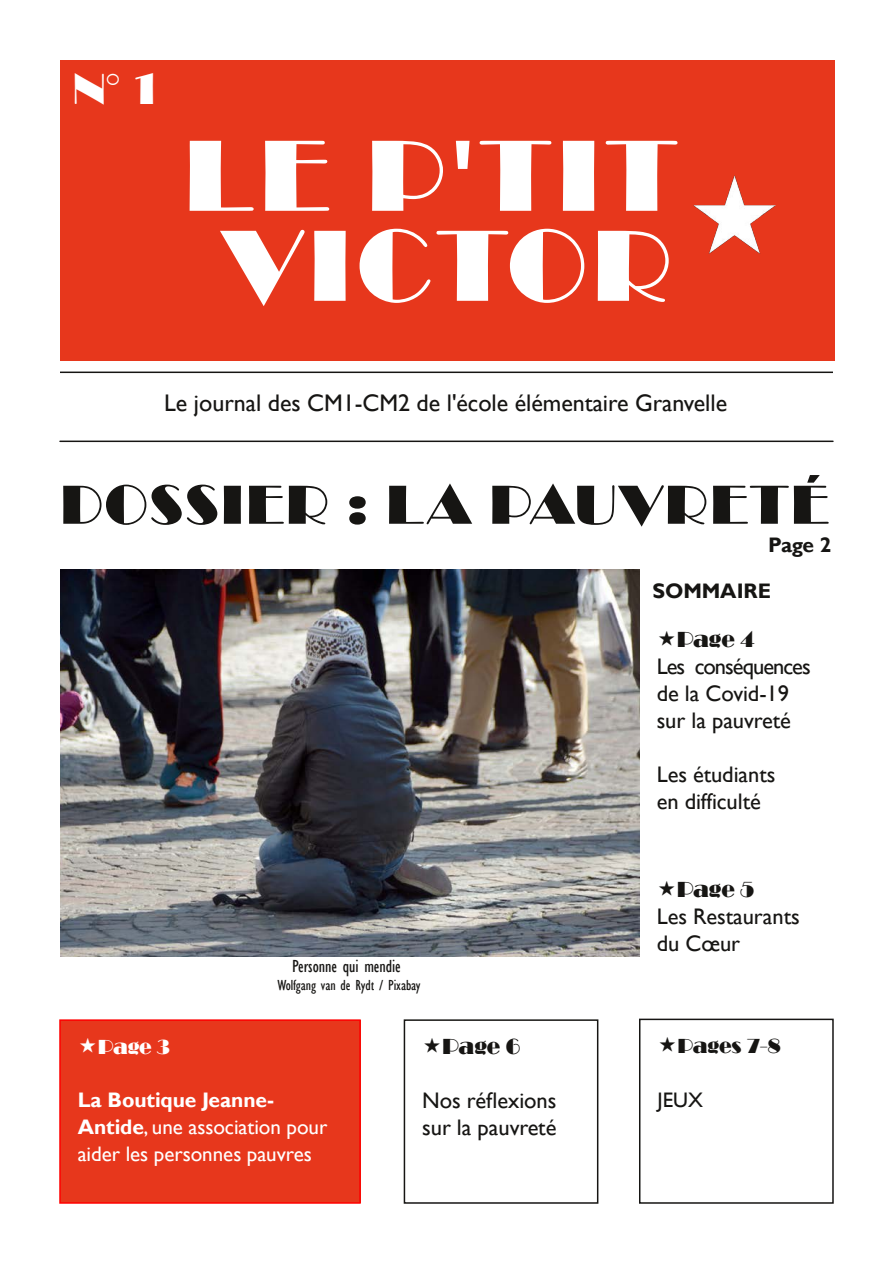
<style>
.page{position:relative;width:893px;height:1263px;background:#fff}
.page>*{position:absolute;margin:0;border:0;box-sizing:border-box;transform-origin:0 0}
.t1{font:105px/90px "Broadway";letter-spacing:.05em;color:#fff;text-align:center}
.t2{font:57px "Broadway";letter-spacing:.03em;color:#161513}
.t3{font:45px "Broadway";color:#fff}
.t4{font:24px "Gill Sans";color:#161513}
.t5{font:22.5px/27px "Gill Sans";letter-spacing:-.005em;color:#161513}
.t6{font:22.5px/27px "Gill Sans";letter-spacing:-.005em;color:#161513}
.t7{font:22.5px "Broadway";letter-spacing:-.01em;color:#161513}
.t8{font:21px/27px "Gill Sans";color:#fff}
.t9{font:700 21px "Gill Sans";letter-spacing:-.005em;color:#161513}
.t10{font:21px "Broadway";letter-spacing:-.01em;color:#161513}
.t11{font:21px "Broadway";color:#fff}
.t12{font:21px "Gill Sans";color:#161513}
.t13{font:18px "Gill Sans MT Condensed";letter-spacing:-.005em;color:#161513}
.t14{font:15px "Gill Sans MT Condensed";letter-spacing:-.005em;color:#161513}
.s1{font-weight:700}
</style>
<div class="page">
<div style="left:60px;top:60px;width:774px;height:300px;background:#e7371c"></div>
<hr style="left:60px;top:441px;width:773px;height:1px;background:#161513">
<hr style="left:60px;top:372px;width:773px;height:1px;background:#161513">
<div style="left:60px;top:1020px;width:300px;height:183px;background:#e7371c"></div>
<div style="left:59px;top:1019px;width:302px;height:185px;border:2px solid #f00"></div>
<img style="left:60px;top:570px;width:580px;height:386px">
<div style="left:404px;top:1019px;width:194px;height:185px;border:2px solid #161513"></div>
<div style="left:639px;top:1018px;width:195px;height:186px;border:2px solid #161513"></div>
<img style="left:693px;top:175px;width:83px;height:79px">
<h3 class="t3" style="left:73px;top:63px;width:89px">N° 1</h3>
<h1 class="t1" style="left:184px;top:131px;width:496px">LE P'TIT<br>VICTOR</h1>
<p class="t4" style="left:164px;top:389px;width:564px">Le journal des CM1-CM2 de l'école élémentaire Granvelle</p>
<h2 class="t2" style="left:60px;top:472px;width:770px">DOSSIER : LA PAUVRETÉ</h2>
<p class="t9" style="left:768px;top:532px;width:65px">Page 2</p>
<p class="t9" style="left:652px;top:578px;width:120px">SOMMAIRE</p>
<p class="t7" style="left:677px;top:626px;width:80px">Page 4</p>
<p class="t5" style="left:657px;top:653px;width:155px">Les conséquences de la Covid-19 sur la pauvreté</p>
<p class="t5" style="left:657px;top:761px;width:120px">Les étudiants en difficulté</p>
<p class="t13" style="left:292px;top:956px;width:110px">Personne qui mendie</p>
<p class="t14" style="left:277px;top:976px;width:144px">Wolfgang van de Rydt / Pixabay</p>
<p class="t11" style="left:98px;top:1035px;width:74px">Page 3</p>
<p class="t8" style="left:78px;top:1086px;width:251px"><span class="s1">La Boutique Jeanne-<br>Antide</span>, une association pour aider les personnes pauvres</p>
<p class="t7" style="left:442px;top:1033px;width:80px">Page 6</p>
<p class="t6" style="left:422px;top:1087px;width:136px">Nos réflexions sur la pauvreté</p>
<p class="t7" style="left:677px;top:877px;width:80px">Page 5</p>
<p class="t5" style="left:657px;top:903px;width:144px">Les Restaurants du Cœur</p>
<p class="t10" style="left:677px;top:1034px;width:105px">Pages 7-8</p>
<p class="t12" style="left:657px;top:1088px;width:47px">JEUX</p>
</div>
